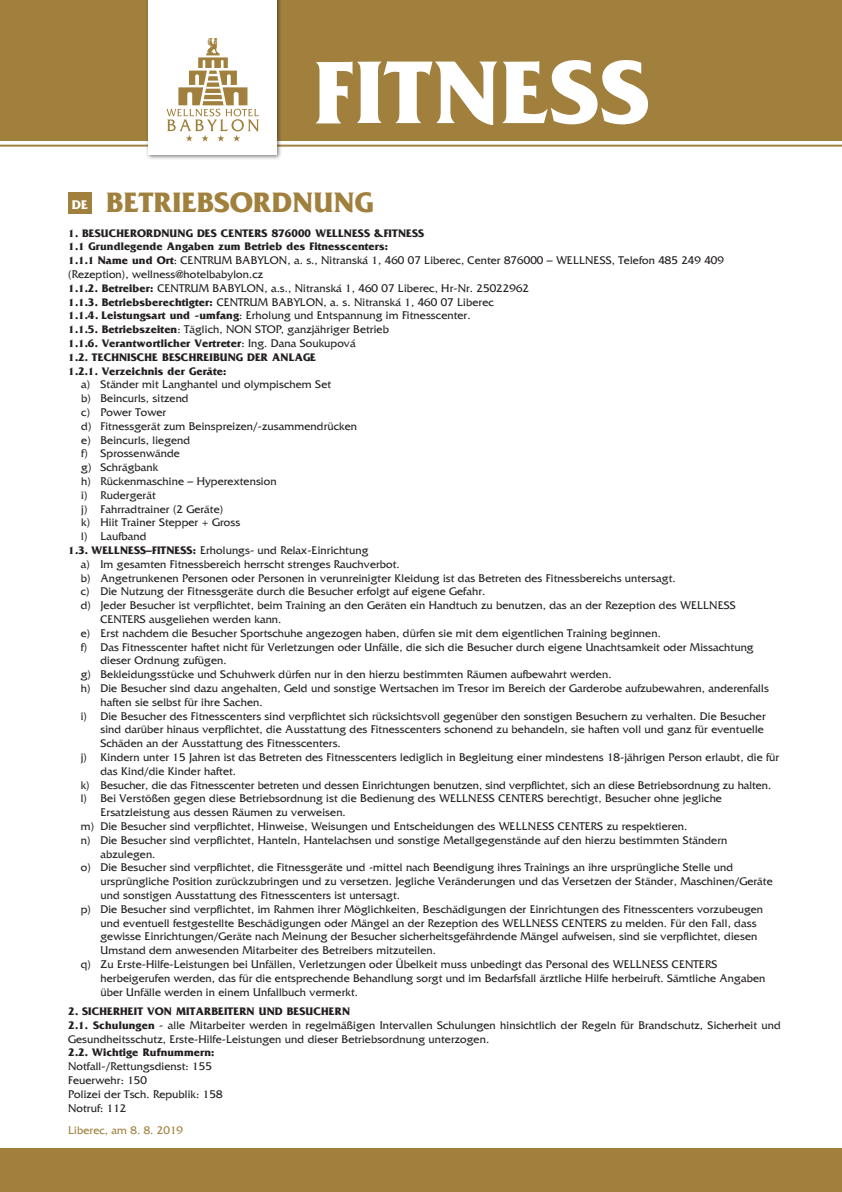
<style>
.page{position:relative;width:842px;height:1192px;background:#fff}
.page>*{position:absolute;margin:0;border:0;box-sizing:border-box;transform-origin:0 0}
.t1{font:700 93.5px "France";letter-spacing:.02em;color:#fff}
.t2{font:700 29.6px "France";letter-spacing:.01em;color:#a0803c}
.t3{font:700 13.25px "France";color:#fff}
.t4{font:11.5px/13.8px "France";letter-spacing:.01em;color:#231f20}
.t5{font:700 11.5px "France";letter-spacing:.01em;color:#231f20}
.t6{font:11.5px "France";letter-spacing:.01em;color:#a0803c}
.s1{font-weight:700}
</style>
<div class="page">
<div style="left:0;top:1148px;width:842px;height:44px;background:#a0803c"></div>
<hr style="left:0;top:145px;width:842px;height:2px;background:#a0803c">
<div style="left:0;top:0;width:842px;height:140px;background:#a0803c"></div>
<div style="left:145px;top:0;width:137px;height:160px;background:#231f20;opacity:.6"></div>
<div style="left:148px;top:0;width:129px;height:155px;background:#fff"></div>
<svg style="left:166px;top:39px;width:93px;height:103px"></svg>
<div style="left:68px;top:193px;width:23px;height:21px;background:#a0803c"></div>
<h1 class="t1" style="left:314px;top:38px;width:336px">FITNESS</h1>
<h2 class="t2" style="left:106px;top:185px;width:268px">BETRIEBSORDNUNG</h2>
<p class="t4" style="left:68px;top:226px;width:657px"><span class="s1">1. BESUCHERORDNUNG DES CENTERS 876000 WELLNESS &amp;FITNESS<br>1.1 Grundlegende Angaben zum Betrieb des Fitnesscenters:<br>1.1.1 Name und Ort</span>: CENTRUM BABYLON, a. s., Nitranská 1, 460 07 Liberec, Center 876000 – WELLNESS, Telefon 485 249 409 (Rezeption), wellness@hotelbabylon.cz<br><span class="s1">1.1.2. Betreiber:</span> CENTRUM BABYLON, a.s., Nitranská 1, 460 07 Liberec, Hr-Nr. 25022962<br><span class="s1">1.1.3. Betriebsberechtigter:</span> CENTRUM BABYLON, a. s. Nitranská 1, 460 07 Liberec<br><span class="s1">1.1.4. Leistungsart und -umfang</span>: Erholung und Entspannung im Fitnesscenter.<br><span class="s1">1.1.5. Betriebszeiten</span>: Täglich, NON STOP, ganzjähriger Betrieb<br><span class="s1">1.1.6. Verantwortlicher Vertreter</span>: Ing. Dana Soukupová<br><span class="s1">1.2. TECHNISCHE BESCHREIBUNG DER ANLAGE<br>1.2.1. Verzeichnis der Geräte:</span></p>
<p class="t4" style="left:81px;top:378px;width:251px">a) Ständer mit Langhantel und olympischem Set</p>
<p class="t4" style="left:81px;top:392px;width:109px">b) Beincurls, sitzend</p>
<p class="t4" style="left:81px;top:405px;width:86px">c) Power Tower</p>
<p class="t4" style="left:81px;top:419px;width:277px">d) Fitnessgerät zum Beinspreizen/-zusammendrücken</p>
<p class="t4" style="left:81px;top:433px;width:110px">e) Beincurls, liegend</p>
<p class="t4" style="left:81px;top:447px;width:100px">f) Sprossenwände</p>
<p class="t4" style="left:81px;top:461px;width:79px">g) Schrägbank</p>
<p class="t4" style="left:81px;top:474px;width:197px">h) Rückenmaschine – Hyperextension</p>
<p class="t4" style="left:81px;top:488px;width:76px">i) Rudergerät</p>
<p class="t4" style="left:81px;top:502px;width:144px">j) Fahrradtrainer (2 Geräte)</p>
<p class="t4" style="left:81px;top:516px;width:160px">k) Hiit Trainer Stepper + Gross</p>
<p class="t4" style="left:81px;top:530px;width:67px">l) Laufband</p>
<p class="t4" style="left:68px;top:543px;width:302px"><span class="s1">1.3. WELLNESS–FITNESS:</span> Erholungs- und Relax-Einrichtung</p>
<p class="t4" style="left:81px;top:557px;width:320px">a) Im gesamten Fitnessbereich herrscht strenges Rauchverbot.</p>
<p class="t4" style="left:81px;top:571px;width:596px">b) Angetrunkenen Personen oder Personen in verunreinigter Kleidung ist das Betreten des Fitnessbereichs untersagt.</p>
<p class="t4" style="left:81px;top:585px;width:406px">c) Die Nutzung der Fitnessgeräte durch die Besucher erfolgt auf eigene Gefahr.</p>
<p class="t4" style="left:81px;top:599px;width:657px">d) Jeder Besucher ist verpflichtet, beim Training an den Geräten ein Handtuch zu benutzen, das an der Rezeption des WELLNESS</p>
<p class="t4" style="left:100px;top:612px;width:183px">CENTERS ausgeliehen werden kann.</p>
<p class="t4" style="left:81px;top:626px;width:582px">e) Erst nachdem die Besucher Sportschuhe angezogen haben, dürfen sie mit dem eigentlichen Training beginnen.</p>
<p class="t4" style="left:81px;top:640px;width:674px">f) Das Fitnesscenter haftet nicht für Verletzungen oder Unfälle, die sich die Besucher durch eigene Unachtsamkeit oder Missachtung</p>
<p class="t4" style="left:100px;top:654px;width:128px">dieser Ordnung zufügen.</p>
<p class="t4" style="left:81px;top:668px;width:532px">g) Bekleidungsstücke und Schuhwerk dürfen nur in den hierzu bestimmten Räumen aufbewahrt werden.</p>
<p class="t4" style="left:81px;top:681px;width:690px">h) Die Besucher sind dazu angehalten, Geld und sonstige Wertsachen im Tresor im Bereich der Garderobe aufzubewahren, anderenfalls</p>
<p class="t4" style="left:100px;top:695px;width:164px">haften sie selbst für ihre Sachen.</p>
<p class="t4" style="left:81px;top:709px;width:686px">i) Die Besucher des Fitnesscenters sind verpflichtet sich rücksichtsvoll gegenüber den sonstigen Besuchern zu verhalten. Die Besucher</p>
<p class="t4" style="left:100px;top:723px;width:665px">sind darüber hinaus verpflichtet, die Ausstattung des Fitnesscenters schonend zu behandeln, sie haften voll und ganz für eventuelle</p>
<p class="t4" style="left:100px;top:737px;width:242px">Schäden an der Ausstattung des Fitnesscenters.</p>
<p class="t4" style="left:81px;top:750px;width:700px">j) Kindern unter 15 Jahren ist das Betreten des Fitnesscenters lediglich in Begleitung einer mindestens 18-jährigen Person erlaubt, die für</p>
<p class="t4" style="left:100px;top:764px;width:137px">das Kind/die Kinder haftet.</p>
<p class="t4" style="left:81px;top:778px;width:692px">k) Besucher, die das Fitnesscenter betreten und dessen Einrichtungen benutzen, sind verpflichtet, sich an diese Betriebsordnung zu halten.</p>
<p class="t4" style="left:81px;top:792px;width:643px">l) Bei Verstößen gegen diese Betriebsordnung ist die Bedienung des WELLNESS CENTERS berechtigt, Besucher ohne jegliche</p>
<p class="t4" style="left:100px;top:806px;width:247px">Ersatzleistung aus dessen Räumen zu verweisen.</p>
<p class="t4" style="left:81px;top:819px;width:608px">m) Die Besucher sind verpflichtet, Hinweise, Weisungen und Entscheidungen des WELLNESS CENTERS zu respektieren.</p>
<p class="t4" style="left:81px;top:833px;width:648px">n) Die Besucher sind verpflichtet, Hanteln, Hantelachsen und sonstige Metallgegenstände auf den hierzu bestimmten Ständern</p>
<p class="t4" style="left:100px;top:847px;width:57px">abzulegen.</p>
<p class="t4" style="left:81px;top:861px;width:654px">o) Die Besucher sind verpflichtet, die Fitnessgeräte und -mittel nach Beendigung ihres Trainings an ihre ursprüngliche Stelle und</p>
<p class="t4" style="left:100px;top:875px;width:674px">ursprüngliche Position zurückzubringen und zu versetzen. Jegliche Veränderungen und das Versetzen der Ständer, Maschinen/Geräte</p>
<p class="t4" style="left:100px;top:888px;width:301px">und sonstigen Ausstattung des Fitnesscenters ist untersagt.</p>
<p class="t4" style="left:81px;top:902px;width:684px">p) Die Besucher sind verpflichtet, im Rahmen ihrer Möglichkeiten, Beschädigungen der Einrichtungen des Fitnesscenters vorzubeugen</p>
<p class="t4" style="left:100px;top:916px;width:657px">und eventuell festgestellte Beschädigungen oder Mängel an der Rezeption des WELLNESS CENTERS zu melden. Für den Fall, dass</p>
<p class="t4" style="left:100px;top:930px;width:658px">gewisse Einrichtungen/Geräte nach Meinung der Besucher sicherheitsgefährdende Mängel aufweisen, sind sie verpflichtet, diesen</p>
<p class="t4" style="left:100px;top:944px;width:337px">Umstand dem anwesenden Mitarbeiter des Betreibers mitzuteilen.</p>
<p class="t4" style="left:81px;top:957px;width:638px">q) Zu Erste-Hilfe-Leistungen bei Unfällen, Verletzungen oder Übelkeit muss unbedingt das Personal des WELLNESS CENTERS</p>
<p class="t4" style="left:100px;top:971px;width:666px">herbeigerufen werden, das für die entsprechende Behandlung sorgt und im Bedarfsfall ärztliche Hilfe herbeiruft. Sämtliche Angaben</p>
<p class="t4" style="left:100px;top:985px;width:259px">über Unfälle werden in einem Unfallbuch vermerkt.</p>
<p class="t4" style="left:68px;top:1004px;width:714px"><span class="s1">2. SICHERHEIT VON MITARBEITERN UND BESUCHERN<br>2.1. Schulungen</span> - alle Mitarbeiter werden in regelmäßigen Intervallen Schulungen hinsichtlich der Regeln für Brandschutz, Sicherheit und<br>Gesundheitsschutz, Erste-Hilfe-Leistungen und dieser Betriebsordnung unterzogen.</p>
<p class="t5" style="left:68px;top:1046px;width:148px">2.2. Wichtige Rufnummern:</p>
<p class="t4" style="left:68px;top:1060px;width:156px">Notfall-/Rettungsdienst: 155<br>Feuerwehr: 150<br>Polizei der Tsch. Republik: 158<br>Notruf: 112</p>
<p class="t6" style="left:68px;top:1124px;width:116px">Liberec, am 8. 8. 2019</p>
<p class="t3" style="left:72px;top:197px;width:17px">DE</p>
</div>
